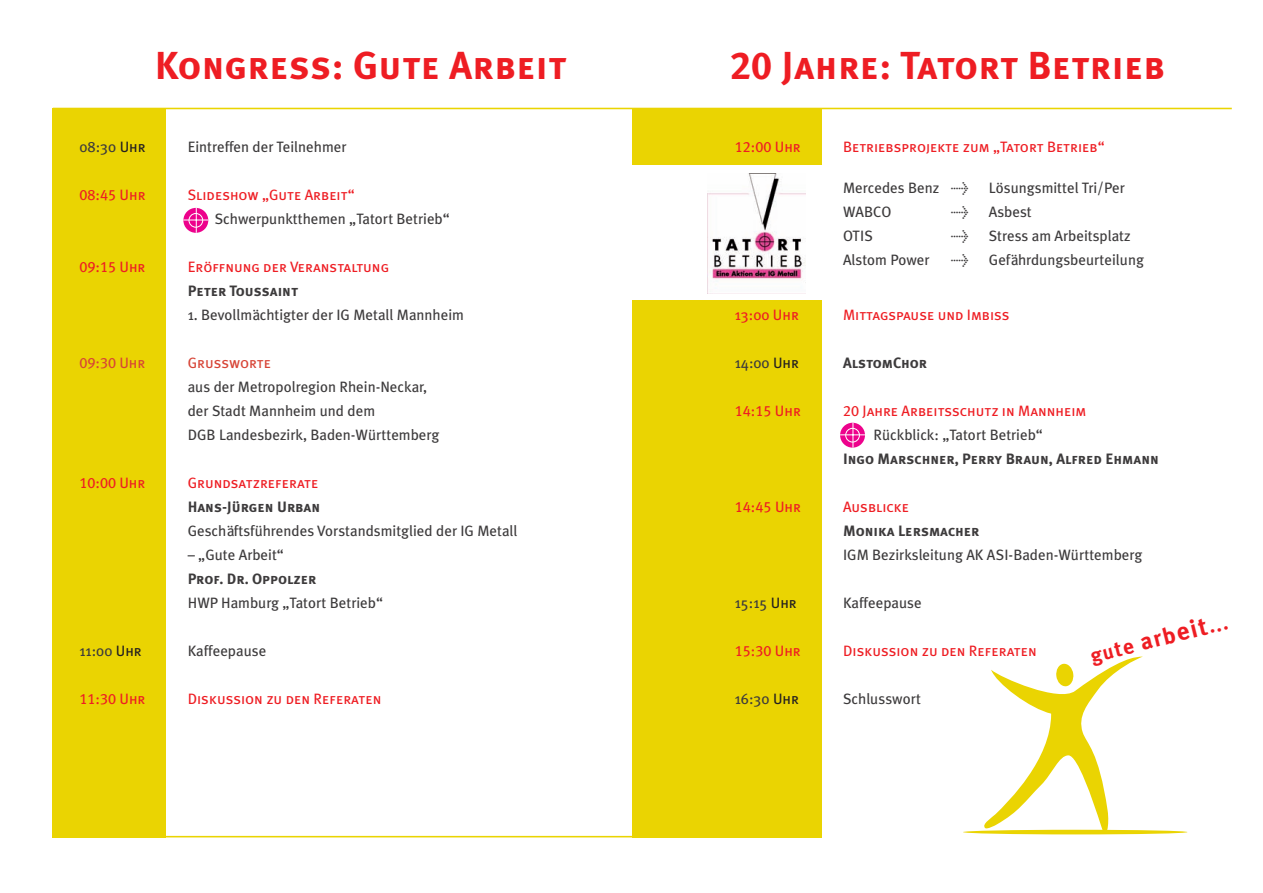
<style>
.page{position:relative;width:1263px;height:893px;background:#fff}
.page>*{position:absolute;margin:0;border:0;box-sizing:border-box;transform-origin:0 0}
.t1{font:39px "Meta Plus Bold Caps";letter-spacing:.01em;color:#ee1d23}
.t2{font:700 20.4px "Meta Plus";color:#ee1d23}
.t3{font:15px/24px "Meta Plus";color:#3d3b3c}
.t4{font:15px "Meta Plus Book Caps";color:#ee1d23}
.t5{font:15px "Meta Plus Bold Caps";color:#3d3b3c}
.t6{font:15px "Meta Plus Book Caps";color:#d74436}
.t7{font:15px "Meta Plus";color:#ee1d23}
.s1{font-family:"Meta Plus Book Caps";color:#231f20}
.s2{font-family:"Meta Plus Book Caps"}
.s3{font-size:21.45px}
.s4{font-size:23.25px}
.s5{font-size:24.9px}
</style>
<div class="page">
<div style="left:632px;top:108px;width:189px;height:729px;background:#ead402"></div>
<div style="left:53px;top:108px;width:113px;height:729px;background:#ead402"></div>
<hr style="left:53px;top:108px;width:1179px;height:1px;background:#ead402">
<div style="left:616px;top:166px;width:215px;height:134px;background:#fff"></div>
<img style="left:708px;top:174px;width:98px;height:120px">
<svg style="left:981px;top:656px;width:162px;height:179px"></svg>
<svg style="left:963px;top:829px;width:224px;height:5px"></svg>
<svg style="left:183px;top:208px;width:25px;height:25px"></svg>
<div style="left:189px;top:213px;width:14px;height:15px;border:1px solid #fff;border-radius:50%"></div>
<hr style="left:53px;top:835px;width:768px;height:2px;background:#ead402">
<svg style="left:840px;top:423px;width:25px;height:24px"></svg>
<div style="left:845px;top:428px;width:15px;height:14px;border:1px solid #fff;border-radius:50%"></div>
<h1 class="t1" style="left:155px;top:42px;width:413px">Kongress: Gute Arbeit</h1>
<p class="t3" style="left:79px;top:135px;width:68px">08:30 <span class="s1">Uhr</span></p>
<p class="t3" style="left:188px;top:135px;width:160px">Eintreffen der Teilnehmer</p>
<p class="t4" style="left:79px;top:186px;width:68px">08:45 Uhr</p>
<p class="t4" style="left:188px;top:186px;width:168px">Slideshow „Gute Arbeit“</p>
<p class="t3" style="left:215px;top:207px;width:237px">Schwerpunktthemen „Tatort Betrieb“</p>
<p class="t4" style="left:79px;top:258px;width:68px">09:15 Uhr</p>
<p class="t4" style="left:188px;top:258px;width:203px">Eröffnung der Veranstaltung</p>
<p class="t5" style="left:188px;top:282px;width:112px">Peter Toussaint</p>
<p class="t3" style="left:188px;top:303px;width:278px">1. Bevollmächtigter der IG Metall Mannheim</p>
<p class="t6" style="left:79px;top:354px;width:68px">09:30 Uhr</p>
<p class="t6" style="left:188px;top:354px;width:85px">Grußworte</p>
<p class="t3" style="left:188px;top:375px;width:253px">aus der Metropolregion Rhein-Neckar, der Stadt Mannheim und dem<br>DGB Landesbezirk, Baden-Württemberg</p>
<p class="t4" style="left:79px;top:474px;width:68px">10:00 Uhr</p>
<p class="t4" style="left:188px;top:474px;width:132px">Grundsatzreferate</p>
<p class="t5" style="left:188px;top:498px;width:134px">Hans-Jürgen Urban</p>
<p class="t3" style="left:188px;top:519px;width:331px">Geschäftsführendes Vorstandsmitglied der IG Metall</p>
<p class="t3" style="left:188px;top:543px;width:98px">– „Gute Arbeit“</p>
<p class="t5" style="left:188px;top:570px;width:130px">Prof. Dr. Oppolzer</p>
<p class="t3" style="left:188px;top:591px;width:197px">HWP Hamburg „Tatort Betrieb“</p>
<p class="t3" style="left:79px;top:639px;width:64px">11:00 <span class="s1">Uhr</span></p>
<p class="t3" style="left:188px;top:639px;width:80px">Kaffeepause</p>
<p class="t4" style="left:79px;top:690px;width:68px">11:30 Uhr</p>
<p class="t4" style="left:188px;top:690px;width:195px">Diskussion zu den Referaten</p>
<h1 class="t1" style="left:730px;top:42px;width:437px">20 Jahre: Tatort Betrieb</h1>
<p class="t4" style="left:735px;top:138px;width:68px">12:00 Uhr</p>
<p class="t4" style="left:843px;top:138px;width:263px">Betriebsprojekte zum „Tatort Betrieb“</p>
<p class="t3" style="left:843px;top:176px;width:127px">Mercedes Benz &gt;</p>
<p class="t3" style="left:989px;top:176px;width:137px">Lösungsmittel Tri/Per</p>
<p class="t3" style="left:843px;top:200px;width:50px">WABCO</p>
<p class="t3" style="left:951px;top:200px;width:83px">&gt; Asbest</p>
<p class="t3" style="left:843px;top:224px;width:31px">OTIS</p>
<p class="t3" style="left:951px;top:224px;width:181px">&gt; Stress am Arbeitsplatz</p>
<p class="t3" style="left:843px;top:248px;width:88px">Alstom Power</p>
<p class="t3" style="left:951px;top:248px;width:195px">&gt; Gefährdungsbeurteilung</p>
<p class="t7" style="left:735px;top:307px;width:66px">13:00 <span class="s2">Uhr</span></p>
<p class="t4" style="left:843px;top:306px;width:168px">Mittagspause und Imbiß</p>
<p class="t3" style="left:735px;top:351px;width:66px">14:00 <span class="s1">Uhr</span></p>
<p class="t5" style="left:843px;top:354px;width:86px">AlstomChor</p>
<p class="t4" style="left:735px;top:402px;width:68px">14:15 Uhr</p>
<p class="t4" style="left:843px;top:402px;width:245px">20 Jahre Arbeitsschutz in Mannheim</p>
<p class="t3" style="left:873px;top:423px;width:171px">Rückblick: „Tatort Betrieb“</p>
<p class="t5" style="left:843px;top:450px;width:317px">Ingo Marschner, Perry Braun, Alfred Ehmann</p>
<p class="t4" style="left:735px;top:498px;width:68px">14:45 Uhr</p>
<p class="t4" style="left:843px;top:498px;width:67px">Ausblicke</p>
<p class="t5" style="left:843px;top:522px;width:138px">Monika Lersmacher</p>
<p class="t3" style="left:843px;top:543px;width:301px">IGM Bezirksleitung AK ASI-Baden-Württemberg</p>
<p class="t3" style="left:735px;top:591px;width:64px">15:15 <span class="s1">Uhr</span></p>
<p class="t3" style="left:843px;top:591px;width:80px">Kaffeepause</p>
<p class="t4" style="left:735px;top:642px;width:68px">15:30 Uhr</p>
<p class="t4" style="left:843px;top:642px;width:195px">Diskussion zu den Referaten</p>
<p class="t3" style="left:735px;top:687px;width:66px">16:30 <span class="s1">Uhr</span></p>
<p class="t3" style="left:843px;top:687px;width:79px">Schlusswort</p>
<h2 class="t2" style="left:1088px;top:646px;width:142px;rotate:-14deg">gu<span class="s3">te</span> <span class="s4">arb</span><span class="s5">eit</span>...</h2>
</div>
